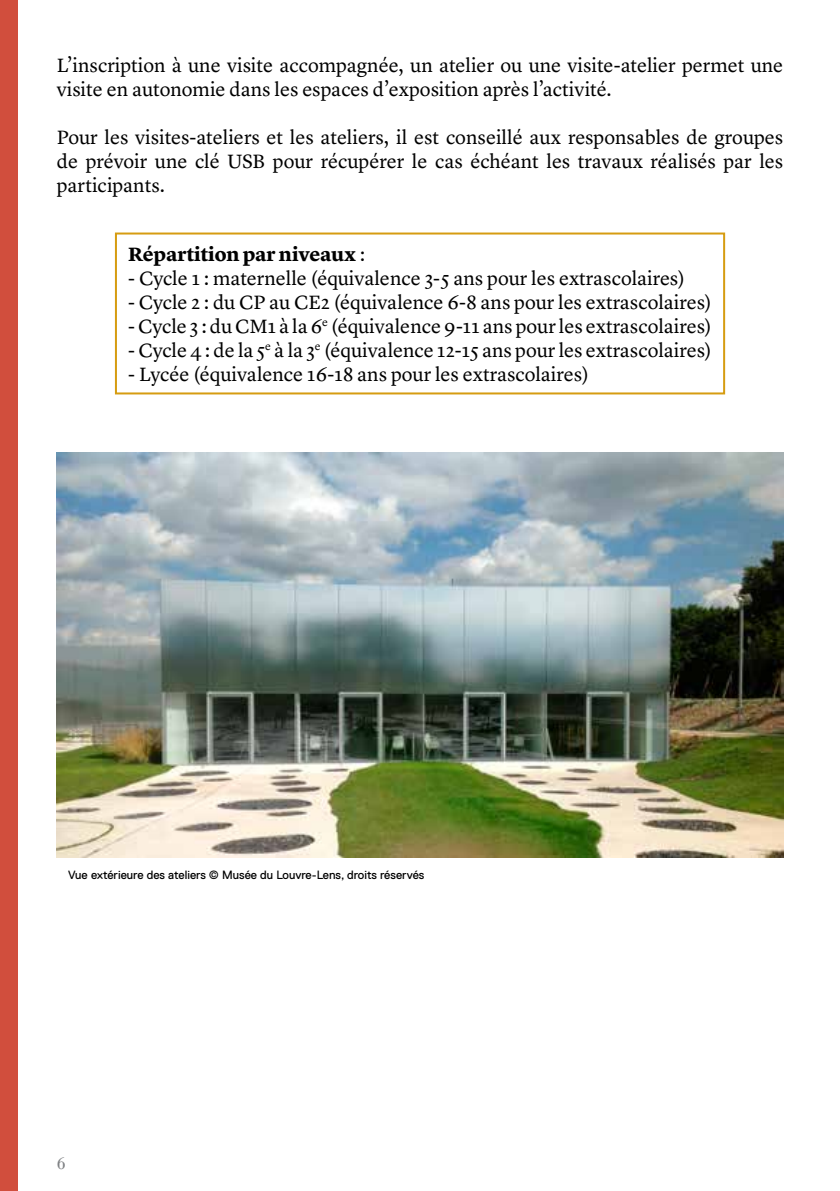
<style>
.page{position:relative;width:840px;height:1191px;background:#fff}
.page>*{position:absolute;margin:0;border:0;box-sizing:border-box;transform-origin:0 0}
.t1{font:20px/24px "Lyon Text";color:#000}
.t2{font:700 20px "Lyon Text";letter-spacing:-.005em;color:#000}
.t3{font:18px "Bodoni";color:#808285}
.t4{font:12px "Replica";color:#000}
.s1{font-weight:400}
</style>
<div class="page">
<div style="left:115px;top:232px;width:609px;height:162px;border:2px solid #d69c11"></div>
<img style="left:57px;top:452px;width:725px;height:406px">
<div style="left:0;top:0;width:17px;height:1191px;background:#d14e3d"></div>
<p class="t1" style="left:57px;top:52px;width:727px">L’inscription à une visite accompagnée, un atelier ou une visite-atelier permet une visite en autonomie dans les espaces d’exposition après l’activité.</p>
<p class="t1" style="left:57px;top:124px;width:727px;text-align:justify">Pour les visites-ateliers et les ateliers, il est conseillé aux responsables de groupes de prévoir une clé USB pour récupérer le cas échéant les travaux réalisés par les participants.</p>
<p class="t2" style="left:128px;top:239px;width:238px">Répartition par niveaux <span class="s1">:</span></p>
<p class="t1" style="left:128px;top:265px;width:558px">- Cycle 1 : maternelle (équivalence 3-5 ans pour les extrascolaires)</p>
<p class="t1" style="left:128px;top:289px;width:584px">- Cycle 2 : du CP au CE2 (équivalence 6-8 ans pour les extrascolaires)</p>
<p class="t1" style="left:128px;top:313px;width:584px">- Cycle 3 : du CM1 à la 6<sup>e</sup> (équivalence 9-11 ans pour les extrascolaires)</p>
<p class="t1" style="left:128px;top:337px;width:584px">- Cycle 4 : de la 5<sup>e</sup> à la 3<sup>e</sup> (équivalence 12-15 ans pour les extrascolaires)</p>
<p class="t1" style="left:128px;top:361px;width:462px">- Lycée (équivalence 16-18 ans pour les extrascolaires)</p>
<p class="t4" style="left:68px;top:868px;width:357px">Vue extérieure des ateliers © Musée du Louvre-Lens, droits réservés</p>
<p class="t3" style="left:57px;top:1152px;width:10px">6</p>
</div>
